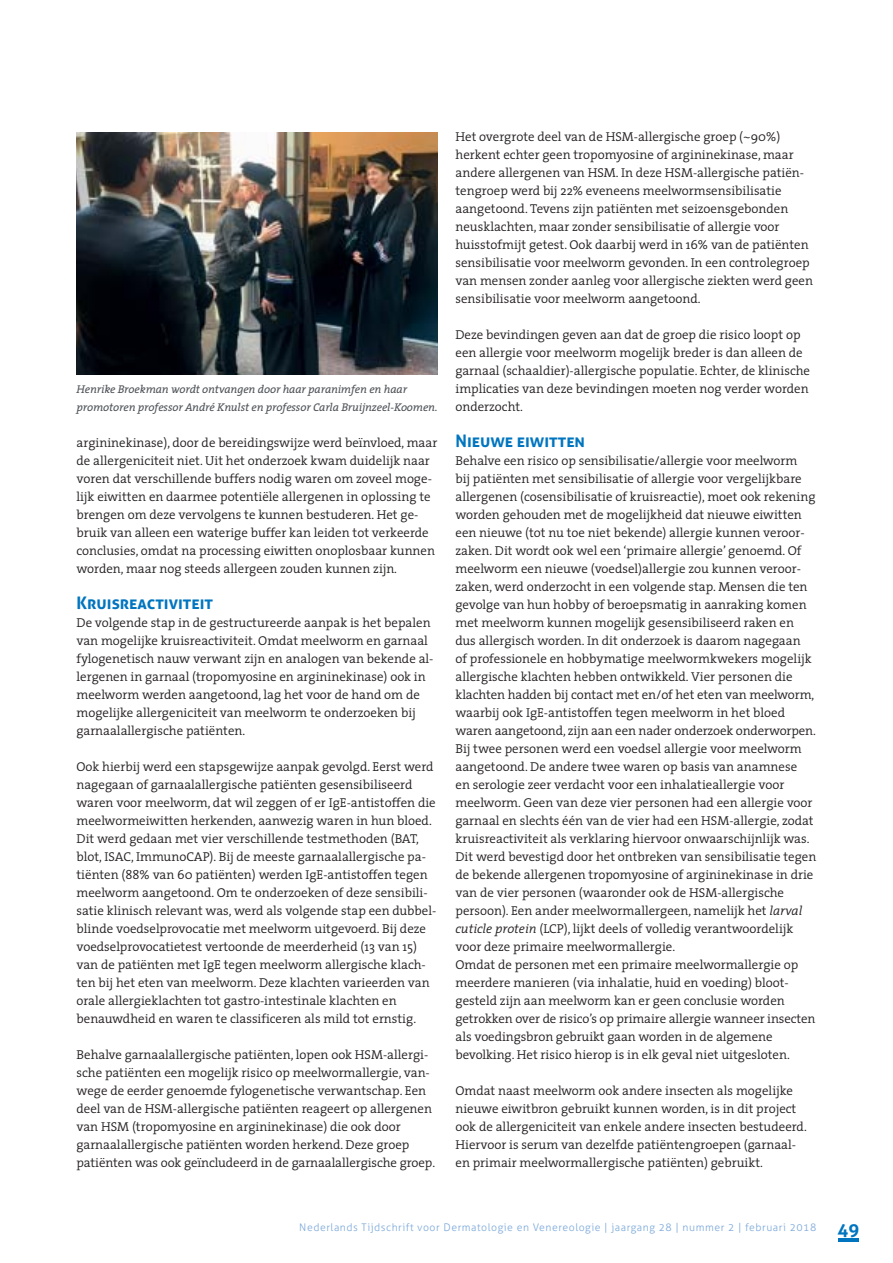
<style>
.page{position:relative;width:893px;height:1263px;background:#fff}
.page>*{position:absolute;margin:0;border:0;box-sizing:border-box;transform-origin:0 0}
.t1{font:700 17.25px "Aller";color:#0075bf}
.t2{font:300 12.9px/18px "The Serif";color:#231f20}
.t3{font:italic 11.25px/18px "The Serif";letter-spacing:-.01em;color:#4d5156}
.t4{font:300 10.5px "Aller";letter-spacing:.05em;color:#7ca9da}
.s1{font-style:italic}
.s2{font-weight:700;font-size:18px;color:#0075bf}
</style>
<div class="page">
<hr style="left:838px;top:1238px;width:21px;height:3px;background:#0075bf">
<img style="left:77px;top:133px;width:360px;height:242px">
<p class="t3" style="left:77px;top:381px;width:363px">Henrike Broekman wordt ontvangen door haar paranimfen en haar promotoren professor André Knulst en professor Carla Bruijnzeel-Koomen.</p>
<p class="t2" style="left:77px;top:435px;width:362px">argininekinase), door de bereidingswijze werd beïnvloed, maar de allergeniciteit niet. Uit het onderzoek kwam duidelijk naar voren dat verschillende buffers nodig waren om zoveel moge&shy;lijk eiwitten en daarmee potentiële allergenen in oplossing te brengen om deze vervolgens te kunnen bestuderen. Het ge&shy;bruik van alleen een waterige buffer kan leiden tot verkeerde conclusies, omdat na processing eiwitten onoplosbaar kunnen worden, maar nog steeds allergeen zouden kunnen zijn.</p>
<h1 class="t1" style="left:77px;top:596px;width:138px">Kruisreactiviteit</h1>
<p class="t2" style="left:77px;top:615px;width:358px">De volgende stap in de gestructureerde aanpak is het bepalen van mogelijke kruisreactiviteit. Omdat meelworm en garnaal fylogenetisch nauw verwant zijn en analogen van bekende al&shy;lergenen in garnaal (tropomyosine en argininekinase) ook in meelworm werden aangetoond, lag het voor de hand om de mogelijke allergeniciteit van meelworm te onderzoeken bij garnaalallergische patiënten.</p>
<p class="t2" style="left:77px;top:759px;width:361px">Ook hierbij werd een stapsgewijze aanpak gevolgd. Eerst werd nagegaan of garnaalallergische patiënten gesensibiliseerd waren voor meelworm, dat wil zeggen of er IgE-antistoffen die meelwormeiwitten herkenden, aanwezig waren in hun bloed.<br>Dit werd gedaan met vier verschillende testmethoden (BAT, blot, ISAC, ImmunoCAP). Bij de meeste garnaalallergische pa&shy;tiënten (88% van 60 patiënten) werden IgE-antistoffen tegen meelworm aangetoond. Om te onderzoeken of deze sensibili&shy;satie klinisch relevant was, werd als volgende stap een dubbel&shy;blinde voedselprovocatie met meelworm uitgevoerd. Bij deze voedselprovocatietest vertoonde de meerderheid (13 van 15) van de patiënten met IgE tegen meelworm allergische klach&shy;ten bij het eten van meelworm. Deze klachten varieerden van orale allergieklachten tot gastro-intestinale klachten en benauwdheid en waren te classificeren als mild tot ernstig.</p>
<p class="t2" style="left:77px;top:1047px;width:360px">Behalve garnaalallergische patiënten, lopen ook HSM-allergi&shy;sche patiënten een mogelijk risico op meelwormallergie, van&shy;wege de eerder genoemde fylogenetische verwantschap. Een deel van de HSM-allergische patiënten reageert op allergenen van HSM (tropomyosine en argininekinase) die ook door garnaalallergische patiënten worden herkend. Deze groep patiënten was ook geïncludeerd in de garnaalallergische groep.</p>
<p class="t2" style="left:455px;top:129px;width:359px">Het overgrote deel van de HSM-allergische groep (~90%) herkent echter geen tropomyosine of argininekinase, maar andere allergenen van HSM. In deze HSM-allergische patiën&shy;tengroep werd bij 22% eveneens meelwormsensibilisatie aangetoond. Tevens zijn patiënten met seizoensgebonden neusklachten, maar zonder sensibilisatie of allergie voor huisstofmijt getest. Ook daarbij werd in 16% van de patiënten sensibilisatie voor meelworm gevonden. In een controlegroep van mensen zonder aanleg voor allergische ziekten werd geen sensibilisatie voor meelworm aangetoond.</p>
<p class="t2" style="left:455px;top:327px;width:356px">Deze bevindingen geven aan dat de groep die risico loopt op een allergie voor meelworm mogelijk breder is dan alleen de garnaal (schaaldier)-allergische populatie. Echter, de klinische implicaties van deze bevindingen moeten nog verder worden onderzocht.</p>
<h1 class="t1" style="left:455px;top:434px;width:131px">Nieuwe eiwitten</h1>
<p class="t2" style="left:455px;top:453px;width:362px">Behalve een risico op sensibilisatie/allergie voor meelworm<br>bij patiënten met sensibilisatie of allergie voor vergelijkbare allergenen (cosensibilisatie of kruisreactie), moet ook rekening worden gehouden met de mogelijkheid dat nieuwe eiwitten een nieuwe (tot nu toe niet bekende) allergie kunnen veroor&shy;zaken. Dit wordt ook wel een ‘primaire allergie’ genoemd. Of meelworm een nieuwe (voedsel)allergie zou kunnen veroor&shy;zaken, werd onderzocht in een volgende stap. Mensen die ten gevolge van hun hobby of beroepsmatig in aanraking komen met meelworm kunnen mogelijk gesensibiliseerd raken en dus allergisch worden. In dit onderzoek is daarom nagegaan<br>of professionele en hobbymatige meelwormkwekers mogelijk allergische klachten hebben ontwikkeld. Vier personen die klachten hadden bij contact met en/of het eten van meelworm, waarbij ook IgE-antistoffen tegen meelworm in het bloed waren aangetoond, zijn aan een nader onderzoek onderworpen.<br>Bij twee personen werd een voedsel allergie voor meelworm aangetoond. De andere twee waren op basis van anamnese<br>en serologie zeer verdacht voor een inhalatieallergie voor meelworm. Geen van deze vier personen had een allergie voor garnaal en slechts één van de vier had een HSM-allergie, zodat kruisreactiviteit als verklaring hiervoor onwaarschijnlijk was.<br>Dit werd bevestigd door het ontbreken van sensibilisatie tegen de bekende allergenen tropomyosine of argininekinase in drie van de vier personen (waaronder ook de HSM-allergische persoon). Een ander meelwormallergeen, namelijk het <span class="s1">larval cuticle protein</span> (LCP), lijkt deels of volledig verantwoordelijk voor deze primaire meelwormallergie.<br>Omdat de personen met een primaire meelwormallergie op meerdere manieren (via inhalatie, huid en voeding) bloot&shy;gesteld zijn aan meelworm kan er geen conclusie worden getrokken over de risico’s op primaire allergie wanneer insecten als voedingsbron gebruikt gaan worden in de algemene bevolking. Het risico hierop is in elk geval niet uitgesloten.</p>
<p class="t2" style="left:455px;top:1083px;width:353px">Omdat naast meelworm ook andere insecten als mogelijke nieuwe eiwitbron gebruikt kunnen worden, is in dit project ook de allergeniciteit van enkele andere insecten bestudeerd.<br>Hiervoor is serum van dezelfde patiëntengroepen (garnaal&shy;en primair meelwormallergische patiënten) gebruikt.</p>
<p class="t4" style="left:299px;top:1223px;width:561px">Nederlands Tijdschrift voor Dermatologie en Venereologie | jaargang 28 | nummer 2 | februari 2018 <span class="s2">49</span></p>
</div>
